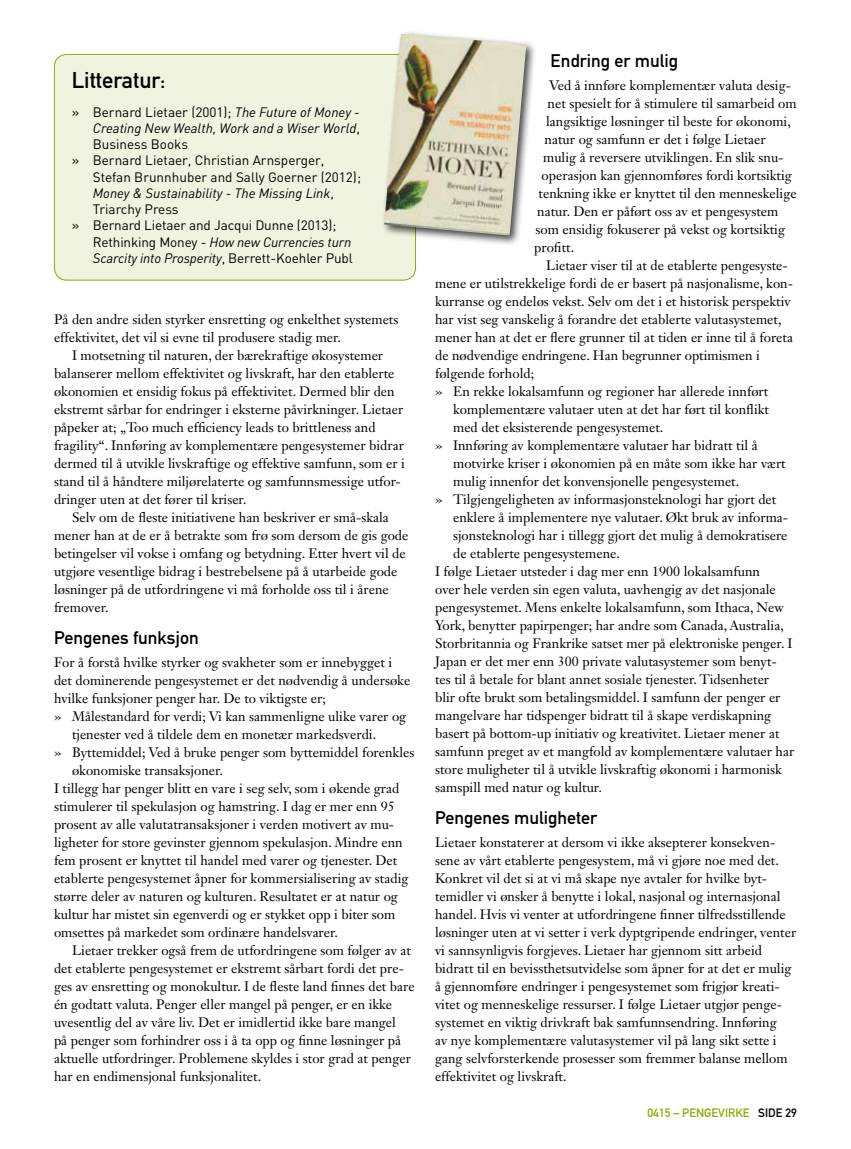
<style>
.page{position:relative;width:851px;height:1149px;background:#fff}
.page>*{position:absolute;margin:0;border:0;box-sizing:border-box;transform-origin:0 0}
.t1{font:22.5px "DIN Mittelschrift Std";color:#000}
.t2{font:18px "DIN Mittelschrift Std";color:#000}
.t3{font:13.5px/18px "Janson Text LT Std";color:#000}
.t4{font:13.5px "DIN";color:#000}
.t5{font:italic 13.5px "DIN";color:#000}
.t6{font:12px "DIN Mittelschrift Std";color:#8ea900}
.s1{font-style:italic}
.s2{font-style:normal}
.s3{color:#000}
</style>
<div class="page">
<div style="left:54px;top:54px;width:361px;height:226px;background:#eff3df;border-radius:12px"></div>
<div style="left:54px;top:54px;width:362px;height:226px;border:1px solid #8ea900;border-radius:12px"></div>
<div style="left:381px;top:30px;width:156px;height:216px;background:#000;opacity:.75"></div>
<img style="left:384px;top:34px;width:142px;height:201px">
<h1 class="t1" style="left:72px;top:67px;width:95px">Litteratur:</h1>
<p class="t4" style="left:72px;top:103px;width:289px">» Bernard Lietaer (2001); <span class="s1">The Future of Money -</span></p>
<p class="t5" style="left:93px;top:120px;width:269px">Creating New Wealth, Work and a Wiser World<span class="s2">,</span></p>
<p class="t4" style="left:93px;top:136px;width:97px">Business Books</p>
<p class="t4" style="left:72px;top:152px;width:254px">» Bernard Lietaer, Christian Arnsperger,</p>
<p class="t4" style="left:93px;top:168px;width:270px">Stefan Brunnhuber and Sally Goerner (2012);</p>
<p class="t5" style="left:93px;top:184px;width:243px">Money &amp; Sustainability - The Missing Link<span class="s2">,</span></p>
<p class="t4" style="left:93px;top:201px;width:87px">Triarchy Press</p>
<p class="t4" style="left:72px;top:217px;width:266px">» Bernard Lietaer and Jacqui Dunne (2013);</p>
<p class="t5" style="left:93px;top:233px;width:260px"><span class="s2">Rethinking Money -</span> How new Currencies turn</p>
<p class="t5" style="left:93px;top:249px;width:261px">Scarcity into Prosperity<span class="s2">, Berrett-Koehler Publ</span></p>
<p class="t3" style="left:54px;top:310px;width:346px">På den andre siden styrker ensretting og enkelthet systemets effektivitet, det vil si evne til produsere stadig mer.</p>
<p class="t3" style="left:54px;top:346px;width:352px;text-indent:18px">I motsetning til naturen, der bærekraftige økosystemer balanserer mellom effektivitet og livskraft, har den etablerte økonomien et ensidig fokus på effektivitet. Dermed blir den ekstremt sårbar for endringer i eksterne påvirkninger. Lietaer påpeker at; „Too much efficiency leads to brittleness and fragility“. Innføring av komplementære pengesystemer bidrar dermed til å utvikle livskraftige og effektive samfunn, som er i stand til å håndtere miljørelaterte og samfunnsmessige utfor&shy;dringer uten at det fører til kriser.</p>
<p class="t3" style="left:54px;top:508px;width:356px;text-indent:18px">Selv om de fleste initiativene han beskriver er små-skala mener han at de er å betrakte som frø som dersom de gis gode betingelser vil vokse i omfang og betydning. Etter hvert vil de utgjøre vesentlige bidrag i bestrebelsene på å utarbeide gode løsninger på de utfordringene vi må forholde oss til i årene fremover.</p>
<h2 class="t2" style="left:54px;top:627px;width:146px">Pengenes funksjon</h2>
<p class="t3" style="left:54px;top:652px;width:339px">For å forstå hvilke styrker og svakheter som er innebygget i</p>
<p class="t3" style="left:54px;top:670px;width:357px">det dominerende pengesystemet er det nødvendig å undersøke</p>
<p class="t3" style="left:54px;top:688px;width:273px">hvilke funksjoner penger har. De to viktigste er;</p>
<p class="t3" style="left:54px;top:706px;width:354px">» Målestandard for verdi; Vi kan sammenligne ulike varer og</p>
<p class="t3" style="left:72px;top:724px;width:305px">tjenester ved å tildele dem en monetær markedsverdi.</p>
<p class="t3" style="left:54px;top:742px;width:362px">» Byttemiddel; Ved å bruke penger som byttemiddel forenkles</p>
<p class="t3" style="left:72px;top:760px;width:152px">økonomiske transaksjoner.</p>
<p class="t3" style="left:54px;top:778px;width:347px">I tillegg har penger blitt en vare i seg selv, som i økende grad</p>
<p class="t3" style="left:54px;top:796px;width:342px">stimulerer til spekulasjon og hamstring. I dag er mer enn 95</p>
<p class="t3" style="left:54px;top:814px;width:341px">prosent av alle valutatransaksjoner i verden motivert av mu-</p>
<p class="t3" style="left:54px;top:832px;width:350px">ligheter for store gevinster gjennom spekulasjon. Mindre enn</p>
<p class="t3" style="left:54px;top:850px;width:345px">fem prosent er knyttet til handel med varer og tjenester. Det</p>
<p class="t3" style="left:54px;top:868px;width:356px">etablerte pengesystemet åpner for kommersialisering av stadig</p>
<p class="t3" style="left:54px;top:886px;width:345px">større deler av naturen og kulturen. Resultatet er at natur og</p>
<p class="t3" style="left:54px;top:904px;width:343px">kultur har mistet sin egenverdi og er stykket opp i biter som</p>
<p class="t3" style="left:54px;top:922px;width:285px">omsettes på markedet som ordinære handelsvarer.</p>
<p class="t3" style="left:72px;top:940px;width:340px">Lietaer trekker også frem de utfordringene som følger av at</p>
<p class="t3" style="left:54px;top:958px;width:351px">det etablerte pengesystemet er ekstremt sårbart fordi det pre-</p>
<p class="t3" style="left:54px;top:976px;width:362px">ges av ensretting og monokultur. I de fleste land finnes det bare</p>
<p class="t3" style="left:54px;top:994px;width:339px">én godtatt valuta. Penger eller mangel på penger, er en ikke</p>
<p class="t3" style="left:54px;top:1012px;width:343px">uvesentlig del av våre liv. Det er imidlertid ikke bare mangel</p>
<p class="t3" style="left:54px;top:1030px;width:348px">på penger som forhindrer oss i å ta opp og finne løsninger på</p>
<p class="t3" style="left:54px;top:1048px;width:358px">aktuelle utfordringer. Problemene skyldes i stor grad at penger</p>
<p class="t3" style="left:54px;top:1066px;width:208px">har en endimensjonal funksjonalitet.</p>
<h2 class="t2" style="left:550px;top:50px;width:129px">Endring er mulig</h2>
<p class="t3" style="left:549px;top:76px;width:243px">Ved å innføre komplementær valuta desig-</p>
<p class="t3" style="left:547px;top:94px;width:250px">net spesielt for å stimulere til samarbeid om</p>
<p class="t3" style="left:546px;top:112px;width:246px">langsiktige løsninger til beste for økonomi,</p>
<p class="t3" style="left:544px;top:130px;width:222px">natur og samfunn er det i følge Lietaer</p>
<p class="t3" style="left:543px;top:148px;width:242px">mulig å reversere utviklingen. En slik snu-</p>
<p class="t3" style="left:541px;top:166px;width:251px">operasjon kan gjennomføres fordi kortsiktig</p>
<p class="t3" style="left:538px;top:184px;width:259px">tenkning ikke er knyttet til den menneskelige</p>
<p class="t3" style="left:537px;top:202px;width:243px">natur. Den er påført oss av et pengesystem</p>
<p class="t3" style="left:535px;top:220px;width:251px">som ensidig fokuserer på vekst og kortsiktig</p>
<p class="t3" style="left:534px;top:238px;width:41px">profitt.</p>
<p class="t3" style="left:546px;top:256px;width:243px">Lietaer viser til at de etablerte pengesyste-</p>
<p class="t3" style="left:435px;top:274px;width:359px">mene er utilstrekkelige fordi de er basert på nasjonalisme, kon-</p>
<p class="t3" style="left:435px;top:292px;width:357px">kurranse og endeløs vekst. Selv om det i et historisk perspektiv</p>
<p class="t3" style="left:435px;top:310px;width:348px">har vist seg vanskelig å forandre det etablerte valutasystemet,</p>
<p class="t3" style="left:435px;top:328px;width:359px">mener han at det er flere grunner til at tiden er inne til å foreta</p>
<p class="t3" style="left:435px;top:346px;width:326px">de nødvendige endringene. Han begrunner optimismen i</p>
<p class="t3" style="left:435px;top:364px;width:101px">følgende forhold;</p>
<p class="t3" style="left:435px;top:382px;width:335px">» En rekke lokalsamfunn og regioner har allerede innført</p>
<p class="t3" style="left:453px;top:400px;width:317px">komplementære valutaer uten at det har ført til konflikt</p>
<p class="t3" style="left:453px;top:418px;width:212px">med det eksisterende pengesystemet.</p>
<p class="t3" style="left:435px;top:436px;width:324px">» Innføring av komplementære valutaer har bidratt til å</p>
<p class="t3" style="left:453px;top:454px;width:334px">motvirke kriser i økonomien på en måte som ikke har vært</p>
<p class="t3" style="left:453px;top:472px;width:288px">mulig innenfor det konvensjonelle pengesystemet.</p>
<p class="t3" style="left:435px;top:490px;width:343px">» Tilgjengeligheten av informasjonsteknologi har gjort det</p>
<p class="t3" style="left:453px;top:508px;width:336px">enklere å implementere nye valutaer. Økt bruk av informa-</p>
<p class="t3" style="left:453px;top:526px;width:336px">sjonsteknologi har i tillegg gjort det mulig å demokratisere</p>
<p class="t3" style="left:453px;top:544px;width:168px">de etablerte pengesystemene.</p>
<p class="t3" style="left:435px;top:562px;width:326px">I følge Lietaer utsteder i dag mer enn 1900 lokalsamfunn</p>
<p class="t3" style="left:435px;top:580px;width:342px">over hele verden sin egen valuta, uavhengig av det nasjonale</p>
<p class="t3" style="left:435px;top:598px;width:350px">pengesystemet. Mens enkelte lokalsamfunn, som Ithaca, New</p>
<p class="t3" style="left:435px;top:616px;width:350px">York, benytter papirpenger; har andre som Canada, Australia,</p>
<p class="t3" style="left:435px;top:634px;width:359px">Storbritannia og Frankrike satset mer på elektroniske penger. I</p>
<p class="t3" style="left:435px;top:652px;width:343px">Japan er det mer enn 300 private valutasystemer som benyt-</p>
<p class="t3" style="left:435px;top:670px;width:335px">tes til å betale for blant annet sosiale tjenester. Tidsenheter</p>
<p class="t3" style="left:435px;top:688px;width:347px">blir ofte brukt som betalingsmiddel. I samfunn der penger er</p>
<p class="t3" style="left:435px;top:706px;width:337px">mangelvare har tidspenger bidratt til å skape verdiskapning</p>
<p class="t3" style="left:435px;top:724px;width:346px">basert på bottom-up initiativ og kreativitet. Lietaer mener at</p>
<p class="t3" style="left:435px;top:742px;width:360px">samfunn preget av et mangfold av komplementære valutaer har</p>
<p class="t3" style="left:435px;top:760px;width:348px">store muligheter til å utvikle livskraftig økonomi i harmonisk</p>
<p class="t3" style="left:435px;top:778px;width:168px">samspill med natur og kultur.</p>
<h2 class="t2" style="left:435px;top:807px;width:163px">Pengenes muligheter</h2>
<p class="t3" style="left:435px;top:832px;width:362px">Lietaer konstaterer at dersom vi ikke aksepterer konsekven&shy;sene av vårt etablerte pengesystem, må vi gjøre noe med det.<br>Konkret vil det si at vi må skape nye avtaler for hvilke byt&shy;temidler vi ønsker å benytte i lokal, nasjonal og internasjonal handel. Hvis vi venter at utfordringene finner tilfredsstillende løsninger uten at vi setter i verk dyptgripende endringer, venter vi sannsynligvis forgjeves. Lietaer har gjennom sitt arbeid bidratt til en bevissthetsutvidelse som åpner for at det er mulig å gjennomføre endringer i pengesystemet som frigjør kreati&shy;vitet og menneskelige ressurser. I følge Lietaer utgjør penge&shy;systemet en viktig drivkraft bak samfunnsendring. Innføring<br>av nye komplementære valutasystemer vil på lang sikt sette i gang selvforsterkende prosesser som fremmer balanse mellom effektivitet og livskraft.</p>
<p class="t6" style="left:647px;top:1105px;width:151px">0415 – PENGEVIRKE <span class="s3">SIDE 29</span></p>
</div>
